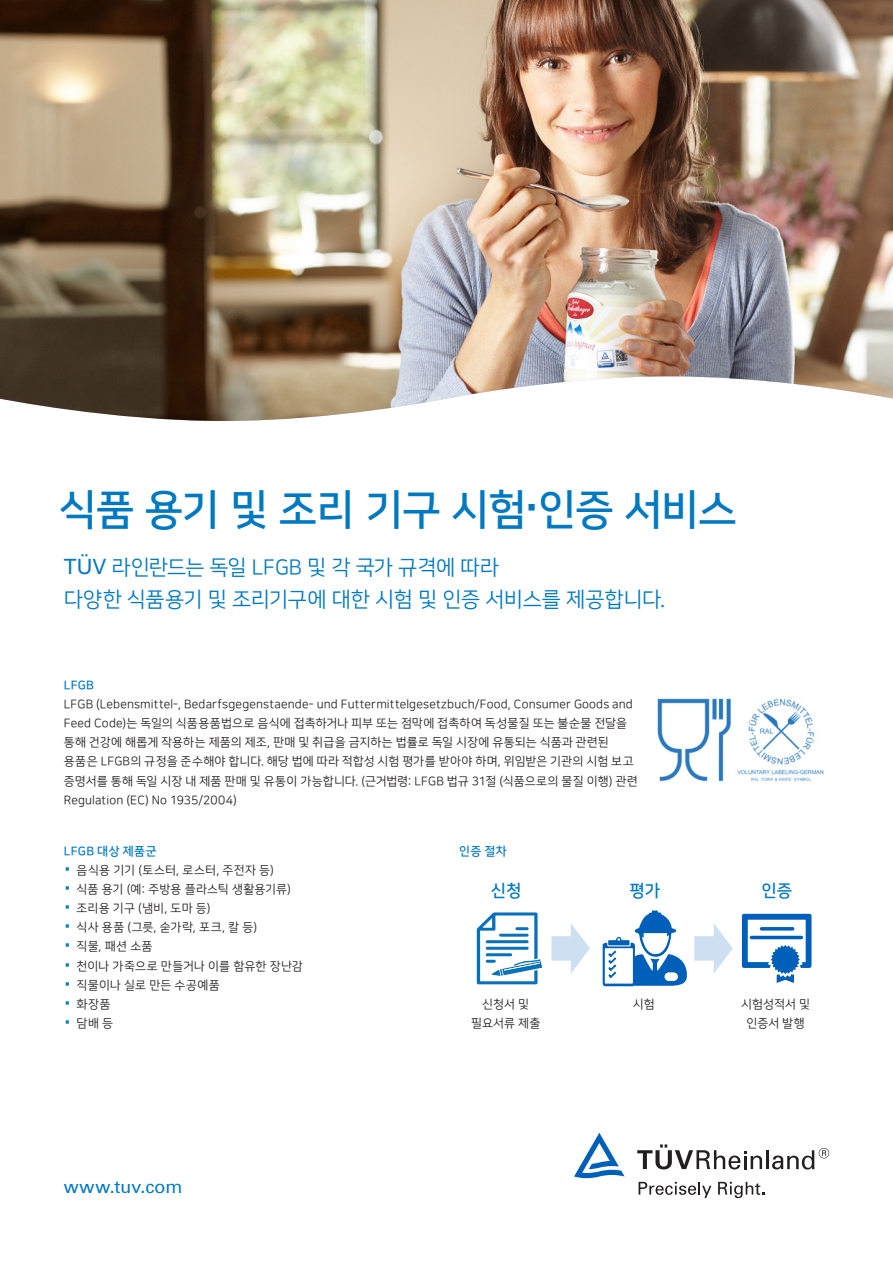
<style>
.page{position:relative;width:893px;height:1263px;background:#fff}
.page>*{position:absolute;margin:0;border:0;box-sizing:border-box;transform-origin:0 0}
._01_Headline{font:42px "Nanum Square B";letter-spacing:-.02em;color:#0079c2}
.t1{font:27px "Univers Com 55 Roman";color:#0079c2}
._02_Subheadline___In{font:21px "Nanum Square R";letter-spacing:-.015em;color:#0079c2}
.t2{font:18px "Univers Com 55 Roman";letter-spacing:.01em;color:#0079c2}
.t3{font:16.95px "Nanum Square B";color:#0079c2}
._03_Copy{font:12px/19.2px "Nanum Square R";letter-spacing:.015em;color:#231f20}
._04_Copyheadline{font:12px "Nanum Square R";letter-spacing:.005em;color:#231f20}
._04_Copyheadline-2{font:12px "Nanum Square B";letter-spacing:.03em;color:#0079c2}
.t4{font:10.2px/12.1px "Nanum Square B";color:#231f20;text-align:center}
.s1{font-family:"Univers"}
</style>
<div class="page">
<svg style="left:639px;top:1182px;width:72px;height:16px"></svg>
<svg style="left:718px;top:1182px;width:46px;height:16px"></svg>
<svg style="left:637px;top:1144px;width:125px;height:25px"></svg>
<hr style="left:766px;top:1150px;width:3px;height:19px;background:#231f20">
<svg style="left:772px;top:1148px;width:57px;height:21px"></svg>
<svg style="left:574px;top:1133px;width:51px;height:45px"></svg>
<img style="left:0;top:0;width:893px;height:421px">
<svg style="left:694px;top:923px;width:39px;height:50px"></svg>
<svg style="left:477px;top:912px;width:113px;height:72px"></svg>
<svg style="left:603px;top:910px;width:84px;height:77px"></svg>
<svg style="left:742px;top:914px;width:69px;height:69px"></svg>
<hr style="left:760px;top:927px;width:34px;height:3px;background:#005fb9;border-radius:2px">
<hr style="left:750px;top:936px;width:53px;height:3px;background:#005fb9;border-radius:2px">
<img style="left:657px;top:698px;width:167px;height:84px">
<p class="_01_Headline" style="left:59px;top:487px;width:679px">식품 용기 및 조리 기구 시험 인증 서비스</p>
<p class="_02_Subheadline___In" style="left:64px;top:557px;width:437px"><span class="s1">TÜV</span> 라인란드는 독일 LFGB 및 각 국가 규격에 따라</p>
<p class="_02_Subheadline___In" style="left:64px;top:588px;width:603px">다양한 식품용기 및 조리기구에 대한 시험 및 인증 서비스를 제공합니다.</p>
<p class="_04_Copyheadline-2" style="left:64px;top:679px;width:31px">LFGB</p>
<p class="_03_Copy" style="left:64px;top:695px;width:576px">LFGB (Lebensmittel-, Bedarfsgegenstaende- und Futtermittelgesetzbuch/Food, Consumer Goods and Feed Code)는 독일의 식품용품법으로 음식에 접촉하거나 피부 또는 점막에 접촉하여 독성물질 또는 불순물 전달을 통해 건강에 해롭게 작용하는 제품의 제조, 판매 및 취급을 금지하는 법률로 독일 시장에 유통되는 식품과 관련된 용품은 LFGB의 규정을 준수해야 합니다. 해당 법에 따라 적합성 시험 평가를 받아야 하며, 위임받은 기관의 시험 보고 증명서를 통해 독일 시장 내 제품 판매 및 유통이 가능합니다. (근거법령: LFGB 법규 31절 (식품으로의 물질 이행) 관련 Regulation (EC) No 1935/2004)</p>
<p class="_04_Copyheadline-2" style="left:64px;top:844px;width:94px">LFGB 대상 제품군</p>
<p class="t1" style="left:64px;top:851px;width:9px">·</p>
<p class="_03_Copy" style="left:77px;top:861px;width:199px">음식용 기기 (토스터, 로스터, 주전자 등)</p>
<p class="t1" style="left:64px;top:870px;width:9px">·</p>
<p class="_03_Copy" style="left:77px;top:880px;width:216px">식품 용기 (예: 주방용 플라스틱 생활용기류)</p>
<p class="t1" style="left:64px;top:889px;width:9px">·</p>
<p class="_03_Copy" style="left:77px;top:899px;width:136px">조리용 기구 (냄비, 도마 등)</p>
<p class="t1" style="left:64px;top:908px;width:9px">·</p>
<p class="_03_Copy" style="left:77px;top:918px;width:182px">식사 용품 (그릇, 숟가락, 포크, 칼 등)</p>
<p class="t1" style="left:64px;top:927px;width:9px">·</p>
<p class="_03_Copy" style="left:77px;top:937px;width:78px">직물, 패션 소품</p>
<p class="t1" style="left:64px;top:947px;width:9px">·</p>
<p class="_03_Copy" style="left:77px;top:956px;width:228px">천이나 가죽으로 만들거나 이를 함유한 장난감</p>
<p class="t1" style="left:64px;top:966px;width:9px">·</p>
<p class="_03_Copy" style="left:77px;top:975px;width:145px">직물이나 실로 만든 수공예품</p>
<p class="t1" style="left:64px;top:985px;width:9px">·</p>
<p class="_03_Copy" style="left:77px;top:995px;width:35px">화장품</p>
<p class="t1" style="left:64px;top:1004px;width:9px">·</p>
<p class="_03_Copy" style="left:77px;top:1014px;width:38px">담배 등</p>
<h3 class="t2" style="left:64px;top:1175px;width:120px">www.tuv.com</h3>
<p class="_04_Copyheadline-2" style="left:459px;top:844px;width:49px">인증 절차</p>
<p class="t3" style="left:491px;top:882px;width:32px">신청</p>
<p class="t3" style="left:629px;top:882px;width:32px">평가</p>
<p class="t3" style="left:761px;top:882px;width:32px">인증</p>
<p class="t4" style="left:476px;top:991px;width:62px">신청서 및 필요 서류 제출</p>
<p class="_04_Copyheadline" style="left:482px;top:998px;width:48px">신청서 및</p>
<p class="_04_Copyheadline" style="left:471px;top:1017px;width:71px">필요서류 제출</p>
<p class="t4" style="left:745px;top:991px;width:65px;text-align:left">ECAS CoC 및<br>Ecas 마크 발행</p>
<p class="_04_Copyheadline" style="left:633px;top:998px;width:23px">시험</p>
<p class="_04_Copyheadline" style="left:741px;top:998px;width:70px">시험성적서 및</p>
<p class="_04_Copyheadline" style="left:746px;top:1017px;width:60px">인증서 발행</p>
<p class="t4" style="left:625px;top:997px;width:41px">문서 검토</p>
</div>
